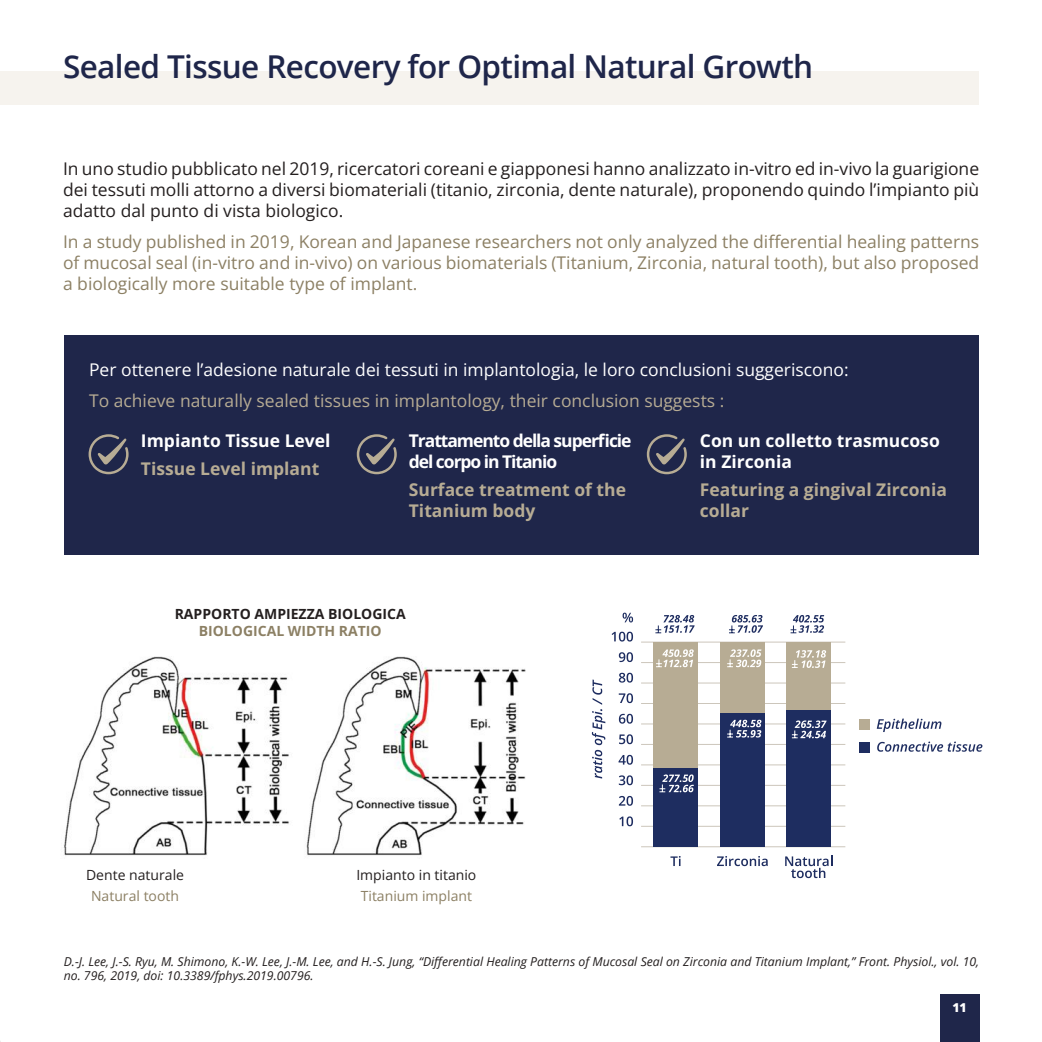
<style>
.page{position:relative;width:1042px;height:1042px;background:#fff}
.page>*{position:absolute;margin:0;border:0;box-sizing:border-box;transform-origin:0 0}
.t1{font:600 31.5px "Open Sans";letter-spacing:-.02em;color:#1f264a}
.t2{font:17.5px/21px "Open Sans";color:#8c8064;text-align:justify}
.t3{font:17.5px/21px "Open Sans";color:#241f1f;text-align:justify}
.t4{font:17.5px "Open Sans";color:#fff}
.t5{font:700 17.5px/21px "Open Sans";color:#b7ac94}
.t6{font:17.5px "Open Sans";color:#b7ac94}
.t7{font:700 17.5px/21px "Open Sans";color:#fff}
.t8{font:700 17.5px/21px "Open Sans";letter-spacing:-.06em;color:#fff}
.t9{font:14px "Open Sans";color:#241f1f}
.t10{font:14px "Open Sans";color:#8c8064}
.t11{font:700 14px "Open Sans";color:#241f1f}
.t12{font:700 14px "Open Sans";color:#8c8064}
.t13{font:italic 12.25px/14.7px "Open Sans";color:#241f1f}
.t14{font:800 12.25px "Open Sans";color:#fff}
</style>
<div class="page">
<div style="left:64px;top:334px;width:914px;height:220px;background:#1f264a"></div>
<svg style="left:89px;top:434px;width:40px;height:40px"></svg>
<svg style="left:611px;top:632px;width:22px;height:9px"></svg>
<svg style="left:619px;top:652px;width:14px;height:10px"></svg>
<svg style="left:619px;top:673px;width:14px;height:9px"></svg>
<svg style="left:619px;top:693px;width:14px;height:10px"></svg>
<svg style="left:619px;top:714px;width:14px;height:9px"></svg>
<svg style="left:619px;top:734px;width:14px;height:10px"></svg>
<svg style="left:618px;top:755px;width:15px;height:10px"></svg>
<svg style="left:619px;top:775px;width:14px;height:10px"></svg>
<svg style="left:619px;top:796px;width:14px;height:10px"></svg>
<svg style="left:619px;top:816px;width:14px;height:10px"></svg>
<hr style="left:641px;top:826px;width:204px;height:1px;background:#ccc6bb">
<hr style="left:641px;top:682px;width:204px;height:1px;background:#ccc6bb">
<hr style="left:641px;top:703px;width:204px;height:1px;background:#ccc6bb">
<hr style="left:641px;top:662px;width:204px;height:1px;background:#ccc6bb">
<hr style="left:641px;top:642px;width:204px;height:1px;background:#ccc6bb">
<hr style="left:641px;top:744px;width:204px;height:1px;background:#ccc6bb">
<hr style="left:641px;top:764px;width:204px;height:1px;background:#ccc6bb">
<hr style="left:641px;top:723px;width:204px;height:1px;background:#ccc6bb">
<hr style="left:641px;top:785px;width:204px;height:1px;background:#ccc6bb">
<hr style="left:641px;top:805px;width:204px;height:1px;background:#ccc6bb">
<hr style="left:641px;top:846px;width:204px;height:1px;background:#ccc6bb">
<div style="left:654px;top:767px;width:44px;height:80px;background:#1e2d60"></div>
<div style="left:654px;top:642px;width:44px;height:125px;background:#b7ac94"></div>
<svg style="left:670px;top:856px;width:10px;height:10px"></svg>
<div style="left:720px;top:712px;width:45px;height:135px;background:#1e2d60"></div>
<div style="left:720px;top:642px;width:45px;height:70px;background:#b7ac94"></div>
<svg style="left:659px;top:774px;width:35px;height:18px"></svg>
<svg style="left:656px;top:649px;width:38px;height:18px"></svg>
<svg style="left:717px;top:856px;width:51px;height:10px"></svg>
<div style="left:786px;top:709px;width:45px;height:138px;background:#1e2d60"></div>
<div style="left:786px;top:642px;width:45px;height:67px;background:#b7ac94"></div>
<svg style="left:785px;top:856px;width:47px;height:22px"></svg>
<svg style="left:727px;top:720px;width:34px;height:18px"></svg>
<svg style="left:727px;top:649px;width:34px;height:18px"></svg>
<svg style="left:622px;top:612px;width:11px;height:10px"></svg>
<svg style="left:592px;top:679px;width:13px;height:99px"></svg>
<svg style="left:655px;top:615px;width:39px;height:18px"></svg>
<svg style="left:729px;top:615px;width:34px;height:18px"></svg>
<svg style="left:790px;top:615px;width:34px;height:18px"></svg>
<div style="left:860px;top:719px;width:10px;height:10px;background:#b7ac94"></div>
<svg style="left:877px;top:718px;width:64px;height:14px"></svg>
<div style="left:860px;top:742px;width:10px;height:10px;background:#1e2d60"></div>
<svg style="left:877px;top:741px;width:105px;height:11px"></svg>
<svg style="left:792px;top:720px;width:34px;height:18px"></svg>
<svg style="left:792px;top:650px;width:34px;height:18px"></svg>
<img style="left:64px;top:656px;width:461px;height:200px">
<div style="left:940px;top:995px;width:39px;height:47px;background:#1f264a"></div>
<div style="left:0;top:71px;width:979px;height:34px;background:#f6f3ee"></div>
<svg style="left:357px;top:434px;width:40px;height:40px"></svg>
<svg style="left:647px;top:434px;width:40px;height:40px"></svg>
<h1 class="t1" style="left:63px;top:45px;width:751px">Sealed Tissue Recovery for Optimal Natural Growth</h1>
<p class="t3" style="left:63px;top:158px;width:917px">In uno studio pubblicato nel 2019, ricercatori coreani e giapponesi hanno analizzato in-vitro ed in-vivo la guarigione dei tessuti molli attorno a diversi biomateriali (titanio, zirconia, dente naturale), proponendo quindo l’impianto più adatto dal punto di vista biologico.</p>
<p class="t2" style="left:63px;top:231px;width:917px">In a study published in 2019, Korean and Japanese researchers not only analyzed the differential healing patterns of mucosal seal (in-vitro and in-vivo) on various biomaterials (Titanium, Zirconia, natural tooth), but also proposed a biologically more suitable type of implant.</p>
<p class="t4" style="left:89px;top:357px;width:761px">Per ottenere l’adesione naturale dei tessuti in implantologia, le loro conclusioni suggeriscono:</p>
<p class="t6" style="left:89px;top:389px;width:637px">To achieve naturally sealed tissues in implantology, their conclusion suggests :</p>
<p class="t7" style="left:141px;top:429px;width:191px">Impianto Tissue Level</p>
<p class="t5" style="left:141px;top:457px;width:180px">Tissue Level implant</p>
<p class="t8" style="left:409px;top:429px;width:224px">Trattamento della superficie del corpo in Titanio</p>
<p class="t5" style="left:409px;top:478px;width:219px">Surface treatment of the<br>Titanium body</p>
<p class="t7" style="left:700px;top:429px;width:241px">Con un colletto trasmucoso in Zirconia</p>
<p class="t5" style="left:700px;top:478px;width:248px">Featuring a gingival Zirconia collar</p>
<p class="t11" style="left:175px;top:604px;width:232px">RAPPORTO AMPIEZZA BIOLOGICA</p>
<p class="t12" style="left:199px;top:621px;width:184px">BIOLOGICAL WIDTH RATIO</p>
<p class="t9" style="left:86px;top:865px;width:99px">Dente naturale</p>
<p class="t10" style="left:91px;top:886px;width:89px">Natural tooth</p>
<p class="t9" style="left:356px;top:865px;width:121px">Impianto in titanio</p>
<p class="t10" style="left:361px;top:886px;width:113px">Titanium implant</p>
<p class="t13" style="left:64px;top:953px;width:917px">D.-J. Lee, J.-S. Ryu, M. Shimono, K.-W. Lee, J.-M. Lee, and H.-S. Jung, “Differential Healing Patterns of Mucosal Seal on Zirconia and Titanium Implant,” Front. Physiol., vol. 10, no. 796, 2019, doi: 10.3389/fphys.2019.00796.</p>
<p class="t14" style="left:952px;top:998px;width:16px">11</p>
</div>
